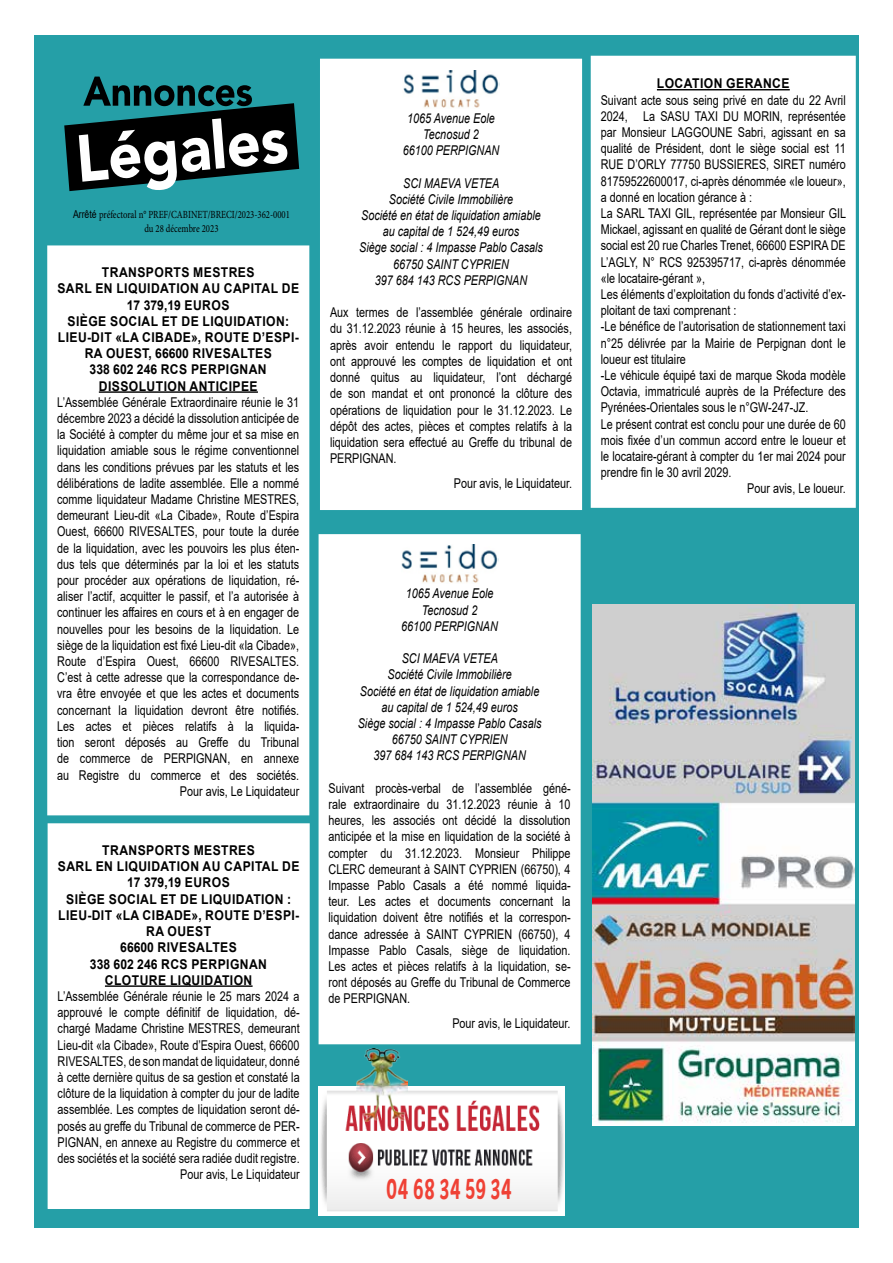
<style>
.page{position:relative;width:893px;height:1263px;background:#fff}
.page>*{position:absolute;margin:0;border:0;box-sizing:border-box;transform-origin:0 0}
.t1{font:28.65px "American Purpose Casual 01";letter-spacing:.05em;color:#ef4135;scale:.68 1}
.t2{font:13.5px/16.2px "Arial";color:#000;text-align:right;scale:.8 1}
.t3{font:italic 13.5px/16.2px "Arial";color:#000;text-align:center;scale:.8 1}
.t4{font:700 13.5px/16.2px "Arial";letter-spacing:.035em;color:#000;scale:.9 1}
.t5{font:700 13.5px "Arial";color:#000;scale:.9 1}
.t6{font:10.95px/14px "Minion Pro";color:#000;text-align:center;scale:.8 1}
.s1{font-family:"Arial"}
</style>
<div class="page">
<div style="left:35px;top:35px;width:824px;height:1193px;background:#259fa7"></div>
<div style="left:591px;top:56px;width:264px;height:451px;background:#fff"></div>
<hr style="left:657px;top:89px;width:133px;height:1px;background:#000">
<div style="left:591px;top:56px;width:265px;height:452px;border:2px solid #fff"></div>
<img style="left:593px;top:604px;width:262px;height:522px">
<svg style="left:64px;top:77px;width:235px;height:114px"></svg>
<div style="left:48px;top:824px;width:261px;height:384px;background:#fff"></div>
<hr style="left:105px;top:985px;width:148px;height:2px;background:#000">
<div style="left:48px;top:823px;width:262px;height:386px;border:2px solid #fff"></div>
<div style="left:48px;top:246px;width:261px;height:569px;background:#fff"></div>
<hr style="left:99px;top:391px;width:159px;height:2px;background:#000">
<div style="left:47px;top:245px;width:262px;height:570px;border:2px solid #fff"></div>
<div style="left:321px;top:59px;width:260px;height:450px;background:#fff"></div>
<div style="left:320px;top:59px;width:262px;height:451px;border:2px solid #fff"></div>
<img style="left:403px;top:71px;width:97px;height:37px">
<div style="left:319px;top:535px;width:261px;height:508px;background:#fff"></div>
<div style="left:319px;top:534px;width:262px;height:510px;border:2px solid #fff"></div>
<img style="left:401px;top:544px;width:98px;height:39px">
<img style="left:319px;top:1087px;width:246px;height:128px">
<img style="left:356px;top:1048px;width:51px;height:73px">
<p class="t6" style="left:73px;top:208px;width:273px"><span class="s1">Arrêté</span> préfectoral n° PREF/CABINET/BRECI/2023-362-0001 du 28 décembre 2023</p>
<p class="t4" style="left:57px;top:265px;width:221px;text-indent:45px">TRANSPORTS MESTRES<br>SARL EN LIQUIDATION</p>
<p class="t4" style="left:202px;top:281px;width:34px">AU CAPITAL</p>
<p class="t4" style="left:282px;top:281px;width:19px">DE</p>
<p class="t5" style="left:127px;top:295px;width:95px">17 379,19 EUROS</p>
<p class="t4" style="left:67px;top:313px;width:58px">SIÈGE SOCIAL</p>
<p class="t4" style="left:162px;top:313px;width:104px">ET DE LIQUIDATION</p>
<p class="t4" style="left:285px;top:313px;width:6px">:</p>
<p class="t4" style="left:58px;top:329px;width:269px">LIEU-DIT «LA CIBADE», ROUTE D’ESPI-</p>
<p class="t4" style="left:85px;top:346px;width:209px">RA OUEST, 66600 RIVESALTES</p>
<p class="t4" style="left:90px;top:362px;width:198px">338 602 246 RCS PERPIGNAN</p>
<p class="t4" style="left:99px;top:378px;width:178px">DISSOLUTION ANTICIPEE</p>
<p class="t2" style="left:57px;top:394px;width:304px">L’Assemblée Générale Extraordinaire réunie le 31 décembre 2023 a décidé la dissolution anticipée de la Société à compter du même jour et sa mise en liquidation amiable sous le régime conventionnel dans les conditions prévues par les statuts et les délibérations de ladite assemblée. Elle a nommé comme liquidateur Madame Christine MESTRES, demeurant Lieu-dit «La Cibade», Route d’Espira Ouest, 66600 RIVESALTES, pour toute la durée de la liquidation, avec les pouvoirs les plus éten&shy;dus tels que déterminés par la loi et les statuts pour procéder aux opérations de liquidation, ré&shy;aliser l’actif, acquitter le passif, et l’a autorisée à continuer les affaires en cours et à en engager de nouvelles pour les besoins de la liquidation. Le siège de la liquidation est fixé Lieu-dit «la Cibade», Route d’Espira Ouest, 66600 RIVESALTES.<br>C’est à cette adresse que la correspondance de&shy;vra être envoyée et que les actes et documents concernant la liquidation devront être notifiés.<br>Les actes et pièces relatifs à la liquida&shy;tion seront déposés au Greffe du Tribunal de commerce de PERPIGNAN, en annexe au Registre du commerce et des sociétés.<br>Pour avis, Le Liquidateur</p>
<p class="t4" style="left:58px;top:842px;width:221px;text-indent:45px">TRANSPORTS MESTRES<br>SARL EN LIQUIDATION</p>
<p class="t4" style="left:202px;top:858px;width:34px">AU CAPITAL</p>
<p class="t4" style="left:282px;top:858px;width:19px">DE</p>
<p class="t5" style="left:127px;top:873px;width:95px">17 379,19 EUROS</p>
<p class="t4" style="left:66px;top:891px;width:58px">SIÈGE SOCIAL</p>
<p class="t4" style="left:160px;top:891px;width:104px">ET DE LIQUIDATION</p>
<p class="t4" style="left:287px;top:891px;width:6px">:</p>
<p class="t4" style="left:58px;top:907px;width:269px">LIEU-DIT «LA CIBADE», ROUTE D’ESPI-</p>
<p class="t4" style="left:146px;top:923px;width:55px">RA OUEST</p>
<p class="t4" style="left:120px;top:939px;width:131px">66600 RIVESALTES</p>
<p class="t4" style="left:90px;top:956px;width:198px">338 602 246 RCS PERPIGNAN</p>
<p class="t4" style="left:105px;top:972px;width:165px">CLOTURE LIQU IDATION</p>
<p class="t2" style="left:58px;top:988px;width:304px">L’Assemblée Générale réunie le 25 mars 2024 a approuvé le compte définitif de liquidation, dé&shy;chargé Madame Christine MESTRES, demeurant Lieu-dit «la Cibade», Route d’Espira Ouest, 66600<br>RIVESALTES, de son mandat de liquidateur, donné à cette dernière quitus de sa gestion et constaté la clôture de la liquidation à compter du jour de ladite assemblée. Les comptes de liquidation seront dé&shy;posés au greffe du Tribunal de commerce de PER-PIGNAN, en annexe au Registre du commerce et des sociétés et la société sera radiée dudit registre.<br>Pour avis, Le Liquidateur</p>
<p class="t3" style="left:403px;top:110px;width:122px">1065 Avenue Eole<br>Tecnosud 2<br>66100 PERPIGNAN</p>
<p class="t3" style="left:359px;top:175px;width:231px">SCI MAEVA VETEA<br>Société Civile Immobilière<br>Société en état de liquidation amiable au capital de 1 524,49 euros<br>Siège social : 4 Impasse Pablo Casals<br>66750 SAINT CYPRIEN<br>397 684 143 RCS PERPIGNAN</p>
<p class="t2" style="left:330px;top:304px;width:304px;text-align:justify">Aux termes de l’assemblée générale ordinaire du 31.12.2023 réunie à 15 heures, les associés, après avoir entendu le rapport du liquidateur, ont approuvé les comptes de liquidation et ont donné quitus au liquidateur, l’ont déchargé de son mandat et ont prononcé la clôture des opérations de liquidation pour le 31.12.2023. Le dépôt des actes, pièces et comptes relatifs à la liquidation sera effectué au Greffe du tribunal de PERPIGNAN.</p>
<p class="t2" style="left:454px;top:475px;width:149px">Pour avis, le Liquidateur.</p>
<p class="t3" style="left:401px;top:586px;width:122px">1065 Avenue Eole<br>Tecnosud 2<br>66100 PERPIGNAN</p>
<p class="t3" style="left:358px;top:650px;width:231px">SCI MAEVA VETEA<br>Société Civile Immobilière<br>Société en état de liquidation amiable au capital de 1 524,49 euros<br>Siège social : 4 Impasse Pablo Casals<br>66750 SAINT CYPRIEN<br>397 684 143 RCS PERPIGNAN</p>
<p class="t2" style="left:329px;top:780px;width:304px;text-align:justify">Suivant procès-verbal de l’assemblée géné&shy;rale extraordinaire du 31.12.2023 réunie à 10 heures, les associés ont décidé la dissolution anticipée et la mise en liquidation de la société à compter du 31.12.2023. Monsieur Philippe CLERC demeurant à SAINT CYPRIEN (66750), 4<br>Impasse Pablo Casals a été nommé liquida&shy;teur. Les actes et documents concernant la liquidation doivent être notifiés et la correspon&shy;dance adressée à SAINT CYPRIEN (66750), 4<br>Impasse Pablo Casals, siège de liquidation.<br>Les actes et pièces relatifs à la liquidation, se&shy;ront déposés au Greffe du Tribunal de Commerce de PERPIGNAN.</p>
<p class="t2" style="left:452px;top:1015px;width:149px">Pour avis, le Liquidateur.</p>
<h1 class="t1" style="left:387px;top:1178px;width:185px">04 68 34 59 34</h1>
<p class="t4" style="left:657px;top:76px;width:149px">LOCATION GERANCE</p>
<p class="t2" style="left:601px;top:92px;width:308px">Suivant acte sous seing privé en date du 22 Avril</p>
<p class="t2" style="left:601px;top:108px;width:308px">2024, La SASU TAXI DU MORIN, représentée</p>
<p class="t2" style="left:601px;top:124px;width:308px">par Monsieur LAGGOUNE Sabri, agissant en sa</p>
<p class="t2" style="left:601px;top:140px;width:308px">qualité de Président, dont le siège social est 11</p>
<p class="t2" style="left:601px;top:156px;width:308px">RUE D’ORLY 77750 BUSSIERES, SIRET numéro</p>
<p class="t2" style="left:601px;top:173px;width:308px">81759522600017, ci-après dénommée «le loueur»,</p>
<p class="t2" style="left:601px;top:189px;width:191px">a donné en location gérance à :</p>
<p class="t2" style="left:601px;top:205px;width:308px">La SARL TAXI GIL, représentée par Monsieur GIL</p>
<p class="t2" style="left:601px;top:221px;width:308px">Mickael, agissant en qualité de Gérant dont le siège</p>
<p class="t2" style="left:601px;top:237px;width:308px">social est 20 rue Charles Trenet, 66600 ESPIRA DE</p>
<p class="t2" style="left:601px;top:254px;width:308px">L’AGLY, N° RCS 925395717, ci-après dénommée</p>
<p class="t2" style="left:601px;top:270px;width:132px">«le locataire-gérant »,</p>
<p class="t2" style="left:601px;top:286px;width:308px">Les éléments d’exploitation du fonds d’activité d’ex-</p>
<p class="t2" style="left:601px;top:302px;width:171px">ploitant de taxi comprenant :</p>
<p class="t2" style="left:601px;top:318px;width:308px">-Le bénéfice de l’autorisation de stationnement taxi</p>
<p class="t2" style="left:601px;top:335px;width:308px">n°25 délivrée par la Mairie de Perpignan dont le</p>
<p class="t2" style="left:601px;top:351px;width:108px">loueur est titulaire</p>
<p class="t2" style="left:601px;top:367px;width:308px">-Le véhicule équipé taxi de marque Skoda modèle</p>
<p class="t2" style="left:601px;top:383px;width:308px">Octavia, immatriculé auprès de la Préfecture des</p>
<p class="t2" style="left:601px;top:399px;width:261px">Pyrénées-Orientales sous le n°GW-247-JZ.</p>
<p class="t2" style="left:601px;top:416px;width:308px">Le présent contrat est conclu pour une durée de 60</p>
<p class="t2" style="left:601px;top:432px;width:308px">mois fixée d’un commun accord entre le loueur et</p>
<p class="t2" style="left:601px;top:448px;width:308px">le locataire-gérant à compter du 1er mai 2024 pour</p>
<p class="t2" style="left:601px;top:464px;width:165px">prendre fin le 30 avril 2029.</p>
<p class="t2" style="left:747px;top:480px;width:125px">Pour avis, Le loueur.</p>
</div>
